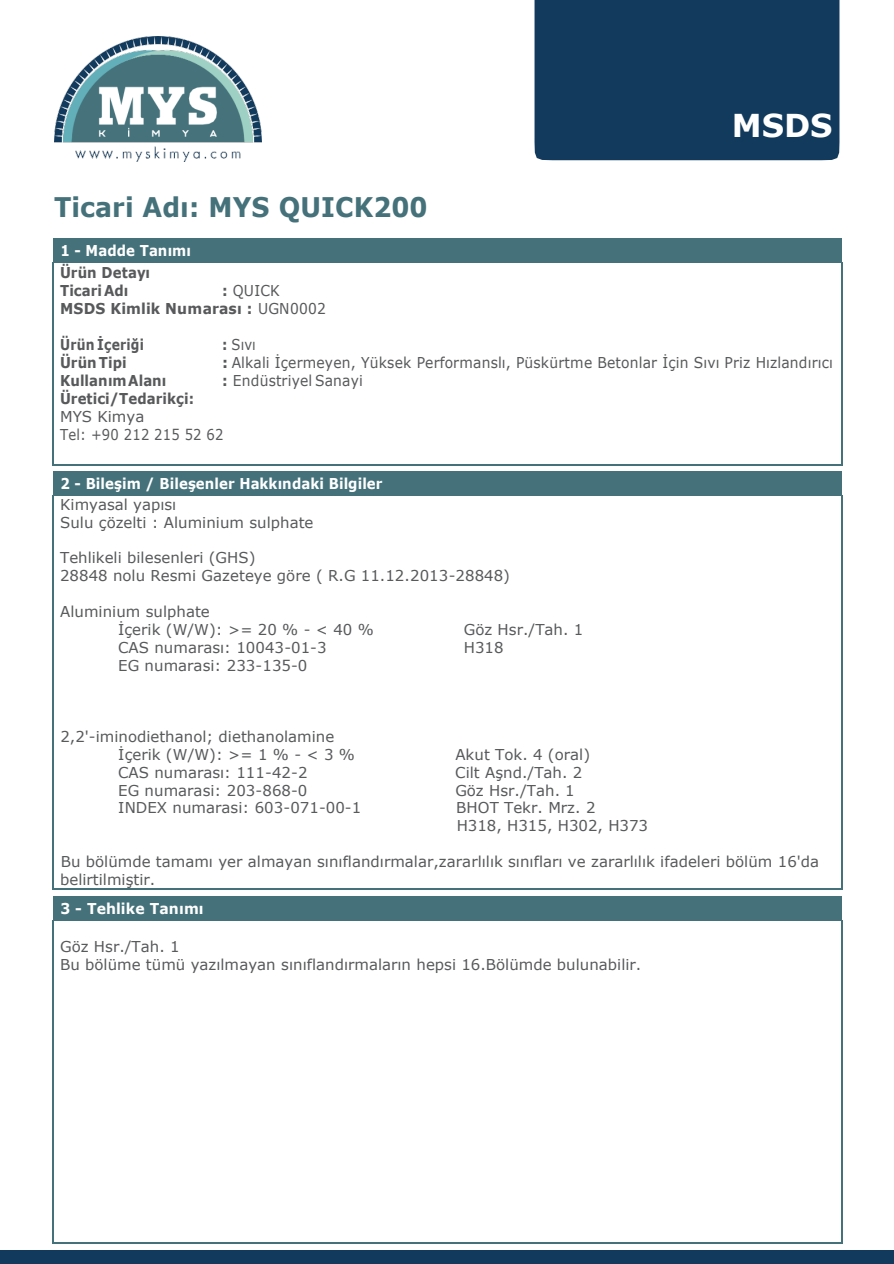
<style>
.page{position:relative;width:894px;height:1264px;background:#fff}
.page>*{position:absolute;margin:0;border:0;box-sizing:border-box;transform-origin:0 0}
.t1{font:700 31.5px "Verdana";color:#fff}
.t2{font:700 27px "Verdana";color:#44717a;scale:.94 1}
.t3{font:15px/17.9px "Verdana";color:#58595b}
.t4{font:15px "Verdana";color:#58595b;scale:.93 1}
.t5{font:700 15px/18px "Verdana";letter-spacing:.005em;color:#58595b;scale:.89 1}
.t6{font:700 15px "Verdana";letter-spacing:.01em;color:#fff;scale:.89 1}
.t7{font:700 15px/18.1px "Verdana";letter-spacing:.005em;color:#58595b;scale:.94 1}
.t8{font:700 15px "Verdana";letter-spacing:.01em;color:#fff;scale:.94 1}
.t9{font:700 15px "Verdana";letter-spacing:.005em;color:#58595b;scale:.83 1}
.t10{font:15px "Verdana";color:#58595b;scale:.88 1}
.s1{font-weight:400}
.s2{font-weight:700}
</style>
<div class="page">
<div style="left:0;top:1249px;width:893px;height:14px;background:#123a5c"></div>
<div style="left:53px;top:238px;width:788px;height:24px;background:#44717a"></div>
<hr style="left:53px;top:262px;width:1px;height:202px;background:#44717a">
<hr style="left:54px;top:464px;width:786px;height:1px;background:#44717a">
<hr style="left:840px;top:262px;width:2px;height:202px;background:#44717a">
<div style="left:53px;top:471px;width:788px;height:24px;background:#44717a"></div>
<hr style="left:53px;top:495px;width:1px;height:393px;background:#44717a">
<hr style="left:54px;top:888px;width:786px;height:1px;background:#44717a">
<hr style="left:840px;top:495px;width:2px;height:393px;background:#44717a">
<div style="left:53px;top:895px;width:788px;height:25px;background:#44717a"></div>
<hr style="left:53px;top:920px;width:1px;height:321px;background:#44717a">
<hr style="left:54px;top:1241px;width:786px;height:1px;background:#44717a">
<hr style="left:840px;top:920px;width:2px;height:321px;background:#44717a">
<div style="left:534px;top:0;width:305px;height:160px;background:#123a5c"></div>
<img style="left:54px;top:37px;width:207px;height:124px">
<svg style="left:76px;top:151px;width:37px;height:7px"></svg>
<h1 class="t1" style="left:731px;top:104px;width:102px">MSDS</h1>
<h2 class="t2" style="left:54px;top:188px;width:399px">Ticari Adı: MYS QUICK200</h2>
<p class="t6" style="left:60px;top:240px;width:148px">1 - Madde Tanımı</p>
<p class="t5" style="left:60px;top:263px;width:103px">Ürün Detayı<br>TicariAdı</p>
<p class="t7" style="left:60px;top:281px;width:284px;text-indent:162px">: <span class="s1">QUICK<br></span>MSDS Kimlik Numarası : <span class="s1">UGN0002</span></p>
<p class="t9" style="left:60px;top:334px;width:102px">Ürün İçeriği</p>
<p class="t10" style="left:222px;top:334px;width:40px"><span class="s2">:</span> Sıvı</p>
<p class="t5" style="left:60px;top:353px;width:76px">Ürün Tipi</p>
<p class="t4" style="left:222px;top:352px;width:658px"><span class="s2">:</span> Alkali İçermeyen, Yüksek Performanslı, Püskürtme Betonlar İçin Sıvı Priz Hızlandırıcı</p>
<p class="t5" style="left:60px;top:371px;width:121px">KullanımAlanı</p>
<p class="t4" style="left:222px;top:370px;width:153px"><span class="s2">:</span> Endüstriyel Sanayi</p>
<p class="t5" style="left:60px;top:389px;width:152px">Üretici/Tedarikçi:</p>
<p class="t3" style="left:60px;top:407px;width:165px">MYS Kimya<br>Tel: +90 212 215 52 62</p>
<p class="t6" style="left:60px;top:472px;width:363px">2 - Bileşim / Bileşenler Hakkındaki Bilgiler</p>
<p class="t3" style="left:60px;top:495px;width:255px">Kimyasal yapısı<br>Sulu çözelti : Aluminium sulphate</p>
<p class="t3" style="left:60px;top:548px;width:451px">Tehlikeli bilesenleri (GHS)<br>28848 nolu Resmi Gazeteye göre ( R.G 11.12.2013-28848)</p>
<p class="t3" style="left:118px;top:602px;width:257px;text-indent:-58px">Aluminium sulphate<br>İçerik (W/W): &gt;= 20 % - &lt; 40 %</p>
<p class="t3" style="left:463px;top:620px;width:121px">Göz Hsr./Tah. 1</p>
<p class="t3" style="left:118px;top:638px;width:210px">CAS numarası: 10043-01-3</p>
<p class="t3" style="left:464px;top:638px;width:41px">H318</p>
<p class="t3" style="left:118px;top:656px;width:191px">EG numarasi: 233-135-0</p>
<p class="t3" style="left:118px;top:727px;width:238px;text-indent:-58px">2,2'-iminodiethanol; diethanolamine<br>İçerik (W/W): &gt;= 1 % - &lt; 3 %</p>
<p class="t3" style="left:455px;top:745px;width:136px">Akut Tok. 4 (oral)</p>
<p class="t3" style="left:118px;top:763px;width:191px">CAS numarası: 111-42-2</p>
<p class="t3" style="left:455px;top:763px;width:128px">Cilt Aşnd./Tah. 2</p>
<p class="t3" style="left:118px;top:780px;width:191px">EG numarasi: 203-868-0</p>
<p class="t3" style="left:455px;top:780px;width:121px">Göz Hsr./Tah. 1</p>
<p class="t3" style="left:118px;top:798px;width:244px">INDEX numarasi: 603-071-00-1</p>
<p class="t3" style="left:456px;top:798px;width:193px">BHOT Tekr. Mrz. 2<br>H318, H315, H302, H373</p>
<p class="t3" style="left:60px;top:852px;width:760px">Bu bölümde tamamı yer almayan sınıflandırmalar,zararlılık sınıfları ve zararlılık ifadeleri bölüm 16'da belirtilmiştir.</p>
<p class="t8" style="left:60px;top:897px;width:154px">3 - Tehlike Tanımı</p>
<p class="t3" style="left:60px;top:937px;width:582px">Göz Hsr./Tah. 1<br>Bu bölüme tümü yazılmayan sınıflandırmaların hepsi 16.Bölümde bulunabilir.</p>
</div>
